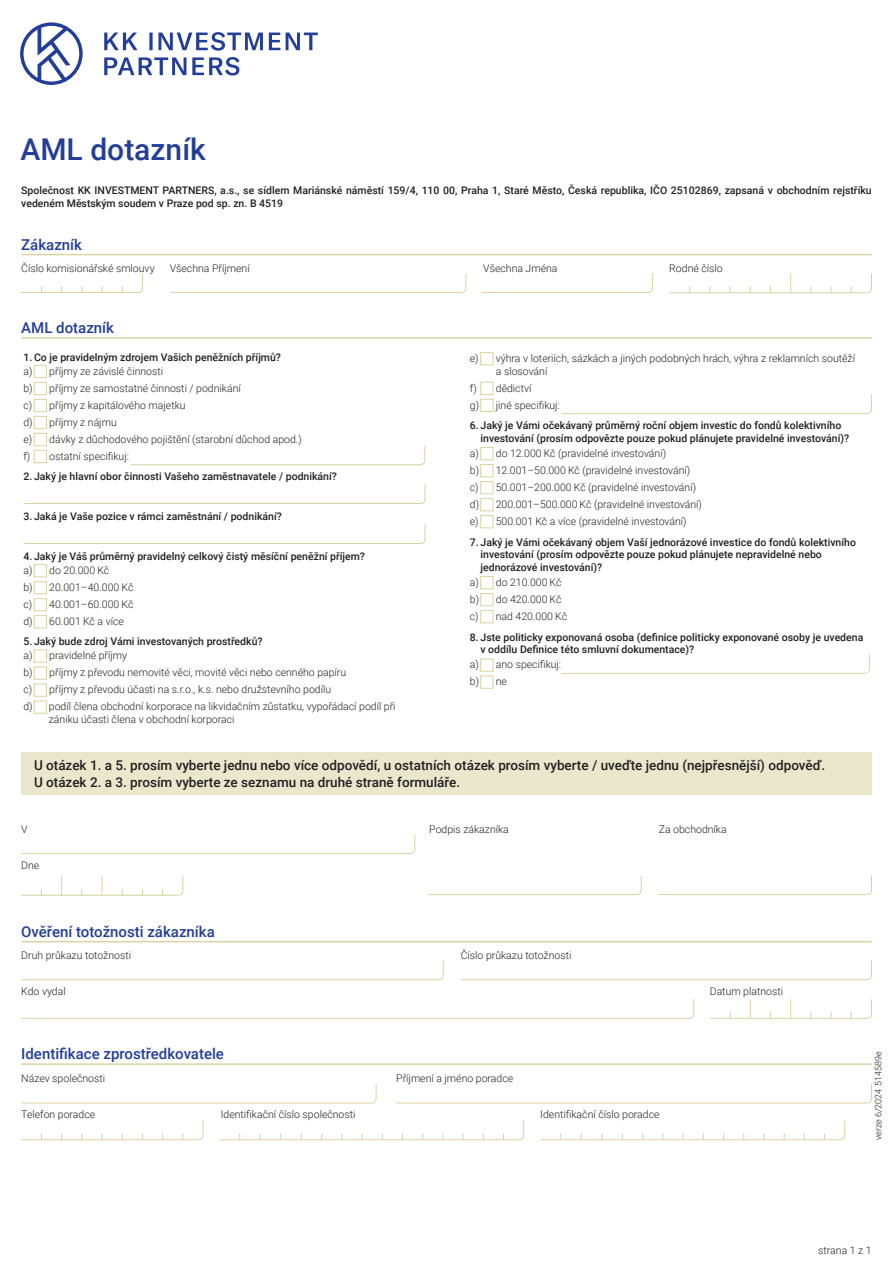
<style>
.page{position:relative;width:893px;height:1263px;background:#fff}
.page>*{position:absolute;margin:0;border:0;box-sizing:border-box;transform-origin:0 0}
.Nazev{font:500 30px "Roboto";color:#233e98}
.Sekce{font:500 15px "Roboto";color:#233e98}
.ZakladniText{font:500 13.5px "Roboto";color:#231f20}
.ZakladniText-2{font:300 10.5px/12.6px "Roboto";color:#231f20}
.ZakladniText-3{font:500 10.5px/12.6px "Roboto";color:#231f20}
.t1{font:300 9px "Roboto";color:#231f20}
</style>
<div class="page">
<hr style="left:21px;top:254px;width:851px;height:1px;background:#d9d3a3">
<svg style="left:170px;top:273px;width:296px;height:20px"></svg>
<svg style="left:481px;top:273px;width:172px;height:20px"></svg>
<svg style="left:669px;top:273px;width:203px;height:20px"></svg>
<svg style="left:21px;top:273px;width:122px;height:20px"></svg>
<hr style="left:21px;top:941px;width:851px;height:1px;background:#d9d3a3">
<svg style="left:21px;top:960px;width:423px;height:20px"></svg>
<svg style="left:461px;top:960px;width:411px;height:20px"></svg>
<svg style="left:21px;top:999px;width:673px;height:20px"></svg>
<svg style="left:710px;top:999px;width:162px;height:20px"></svg>
<hr style="left:21px;top:1063px;width:851px;height:2px;background:#d9d3a3">
<svg style="left:21px;top:1120px;width:182px;height:20px"></svg>
<svg style="left:21px;top:1084px;width:356px;height:19px"></svg>
<svg style="left:396px;top:1083px;width:476px;height:20px"></svg>
<svg style="left:219px;top:1120px;width:305px;height:20px"></svg>
<svg style="left:540px;top:1120px;width:305px;height:20px"></svg>
<svg style="left:21px;top:834px;width:394px;height:20px"></svg>
<svg style="left:21px;top:876px;width:162px;height:20px"></svg>
<svg style="left:428px;top:875px;width:214px;height:20px"></svg>
<svg style="left:658px;top:875px;width:214px;height:20px"></svg>
<div style="left:21px;top:752px;width:851px;height:43px;background:#eae7cd"></div>
<hr style="left:21px;top:337px;width:851px;height:2px;background:#d9d3a3">
<svg style="left:33px;top:364px;width:389px;height:265px"></svg>
<div style="left:34px;top:365px;width:13px;height:13px;border:1px solid #d9d3a3"></div>
<div style="left:34px;top:382px;width:13px;height:13px;border:1px solid #d9d3a3"></div>
<div style="left:34px;top:399px;width:13px;height:13px;border:1px solid #d9d3a3"></div>
<div style="left:34px;top:416px;width:13px;height:13px;border:1px solid #d9d3a3"></div>
<div style="left:34px;top:433px;width:13px;height:13px;border:1px solid #d9d3a3"></div>
<div style="left:34px;top:450px;width:13px;height:13px;border:1px solid #d9d3a3"></div>
<svg style="left:23px;top:484px;width:402px;height:20px"></svg>
<svg style="left:23px;top:524px;width:402px;height:20px"></svg>
<div style="left:34px;top:564px;width:13px;height:13px;border:1px solid #d9d3a3"></div>
<div style="left:34px;top:581px;width:13px;height:13px;border:1px solid #d9d3a3"></div>
<div style="left:34px;top:598px;width:13px;height:13px;border:1px solid #d9d3a3"></div>
<div style="left:34px;top:615px;width:13px;height:13px;border:1px solid #d9d3a3"></div>
<div style="left:34px;top:650px;width:13px;height:12px;border:1px solid #d9d3a3"></div>
<div style="left:34px;top:667px;width:13px;height:12px;border:1px solid #d9d3a3"></div>
<div style="left:34px;top:684px;width:13px;height:12px;border:1px solid #d9d3a3"></div>
<div style="left:34px;top:701px;width:13px;height:12px;border:1px solid #d9d3a3"></div>
<div style="left:480px;top:352px;width:13px;height:13px;border:1px solid #d9d3a3"></div>
<div style="left:480px;top:382px;width:13px;height:13px;border:1px solid #d9d3a3"></div>
<div style="left:480px;top:399px;width:13px;height:13px;border:1px solid #d9d3a3"></div>
<div style="left:480px;top:447px;width:13px;height:13px;border:1px solid #d9d3a3"></div>
<div style="left:480px;top:464px;width:13px;height:13px;border:1px solid #d9d3a3"></div>
<div style="left:480px;top:481px;width:13px;height:13px;border:1px solid #d9d3a3"></div>
<div style="left:480px;top:498px;width:13px;height:13px;border:1px solid #d9d3a3"></div>
<div style="left:480px;top:515px;width:13px;height:13px;border:1px solid #d9d3a3"></div>
<div style="left:480px;top:576px;width:13px;height:13px;border:1px solid #d9d3a3"></div>
<div style="left:480px;top:593px;width:13px;height:13px;border:1px solid #d9d3a3"></div>
<div style="left:480px;top:610px;width:13px;height:13px;border:1px solid #d9d3a3"></div>
<div style="left:480px;top:659px;width:13px;height:12px;border:1px solid #d9d3a3"></div>
<div style="left:480px;top:676px;width:13px;height:12px;border:1px solid #d9d3a3"></div>
<svg style="left:131px;top:445px;width:294px;height:20px"></svg>
<svg style="left:561px;top:654px;width:309px;height:20px"></svg>
<svg style="left:561px;top:394px;width:311px;height:20px"></svg>
<svg style="left:20px;top:22px;width:298px;height:63px"></svg>
<p class="Nazev" style="left:20px;top:128px;width:187px">AML dotazník</p>
<p class="ZakladniText-3" style="left:21px;top:184px;width:852px">Společnost KK INVESTMENT PARTNERS, a.s., se sídlem Mariánské náměstí 159/4, 110 00, Praha 1, Staré Město, Česká republika, IČO 25102869, zapsaná v obchodním rejstříku vedeném Městským soudem v Praze pod sp. zn. B 4519</p>
<p class="Sekce" style="left:21px;top:234px;width:62px">Zákazník</p>
<p class="ZakladniText-2" style="left:21px;top:262px;width:135px">Číslo komisionářské smlouvy</p>
<p class="ZakladniText-2" style="left:170px;top:262px;width:81px">Všechna Příjmení</p>
<p class="ZakladniText-2" style="left:483px;top:262px;width:76px">Všechna Jména</p>
<p class="ZakladniText-2" style="left:669px;top:262px;width:55px">Rodné číslo</p>
<p class="Sekce" style="left:21px;top:317px;width:94px">AML dotazník</p>
<p class="ZakladniText-3" style="left:23px;top:351px;width:259px">1. Co je pravidelným zdrojem Vašich peněžních příjmů?</p>
<p class="ZakladniText-2" style="left:23px;top:364px;width:141px">a) příjmy ze závislé činnosti</p>
<p class="ZakladniText-2" style="left:23px;top:382px;width:219px">b) příjmy ze samostatné činnosti / podnikání</p>
<p class="ZakladniText-2" style="left:23px;top:399px;width:164px">c) příjmy z kapitálového majetku</p>
<p class="ZakladniText-2" style="left:23px;top:416px;width:95px">d) příjmy z nájmu</p>
<p class="ZakladniText-2" style="left:23px;top:432px;width:280px">e) dávky z důchodového pojištění (starobní důchod apod.)</p>
<p class="ZakladniText-2" style="left:23px;top:450px;width:107px">f) ostatní specifikuj:</p>
<p class="ZakladniText-3" style="left:23px;top:470px;width:315px">2. Jaký je hlavní obor činnosti Vašeho zaměstnavatele / podnikání?</p>
<p class="ZakladniText-3" style="left:23px;top:510px;width:260px">3. Jaká je Vaše pozice v rámci zaměstnání / podnikání?</p>
<p class="ZakladniText-3" style="left:23px;top:550px;width:343px">4. Jaký je Váš průměrný pravidelný celkový čistý měsíční peněžní příjem?</p>
<p class="ZakladniText-2" style="left:23px;top:564px;width:87px">a) do 20.000 Kč</p>
<p class="ZakladniText-2" style="left:23px;top:581px;width:112px">b) 20.001–40.000 Kč</p>
<p class="ZakladniText-2" style="left:23px;top:598px;width:112px">c) 40.001–60.000 Kč</p>
<p class="ZakladniText-2" style="left:23px;top:615px;width:102px">d) 60.001 Kč a více</p>
<p class="ZakladniText-3" style="left:23px;top:635px;width:241px">5. Jaký bude zdroj Vámi investovaných prostředků?</p>
<p class="ZakladniText-2" style="left:23px;top:649px;width:105px">a) pravidelné příjmy</p>
<p class="ZakladniText-2" style="left:23px;top:666px;width:324px">b) příjmy z převodu nemovité věci, movité věci nebo cenného papíru</p>
<p class="ZakladniText-2" style="left:23px;top:683px;width:309px">c) příjmy z převodu účasti na s.r.o., k.s. nebo družstevního podílu</p>
<p class="ZakladniText-2" style="left:49px;top:700px;width:348px;text-indent:-25px">d) podíl člena obchodní korporace na likvidačním zůstatku, vypořádací podíl při zániku účasti člena v obchodní korporaci</p>
<p class="ZakladniText-2" style="left:496px;top:352px;width:361px;text-indent:-26px">e) výhra v loteriích, sázkách a jiných podobných hrách, výhra z reklamních soutěží a slosování</p>
<p class="ZakladniText-2" style="left:470px;top:382px;width:63px">f) dědictví</p>
<p class="ZakladniText-2" style="left:470px;top:398px;width:91px">g) jiné specifikuj:</p>
<p class="ZakladniText-3" style="left:480px;top:419px;width:370px;text-indent:-11px">6. Jaký je Vámi očekávaný průměrný roční objem investic do fondů kolektivního investování (prosím odpovězte pouze pokud plánujete pravidelné investování)?</p>
<p class="ZakladniText-2" style="left:470px;top:447px;width:198px">a) do 12.000 Kč (pravidelné investování)</p>
<p class="ZakladniText-2" style="left:470px;top:464px;width:222px">b) 12.001–50.000 Kč (pravidelné investování)</p>
<p class="ZakladniText-2" style="left:470px;top:481px;width:228px">c) 50.001–200.000 Kč (pravidelné investování)</p>
<p class="ZakladniText-2" style="left:470px;top:498px;width:234px">d) 200.001–500.000 Kč (pravidelné investování)</p>
<p class="ZakladniText-2" style="left:470px;top:515px;width:218px">e) 500.001 Kč a více (pravidelné investování)</p>
<p class="ZakladniText-3" style="left:480px;top:536px;width:377px;text-indent:-11px">7. Jaký je Vámi očekávaný objem Vaší jednorázové investice do fondů kolektivního investování (prosím odpovězte pouze pokud plánujete nepravidelné nebo jednorázové investování)?</p>
<p class="ZakladniText-2" style="left:470px;top:576px;width:93px">a) do 210.000 Kč</p>
<p class="ZakladniText-2" style="left:470px;top:593px;width:93px">b) do 420.000 Kč</p>
<p class="ZakladniText-2" style="left:470px;top:610px;width:99px">c) nad 420.000 Kč</p>
<p class="ZakladniText-3" style="left:480px;top:631px;width:384px;text-indent:-11px">8. Jste politicky exponovaná osoba (definice politicky exponované osoby je uvedena v oddílu Definice této smluvní dokumentace)?</p>
<p class="ZakladniText-2" style="left:470px;top:658px;width:93px">a) ano specifikuj:</p>
<p class="ZakladniText-2" style="left:470px;top:675px;width:39px">b) ne</p>
<p class="ZakladniText" style="left:34px;top:758px;width:793px">U otázek 1. a 5. prosím vyberte jednu nebo více odpovědí, u ostatních otázek prosím vyberte / uveďte jednu (nejpřesnější) odpověď.</p>
<p class="ZakladniText" style="left:34px;top:774px;width:428px">U otázek 2. a 3. prosím vyberte ze seznamu na druhé straně formuláře.</p>
<p class="ZakladniText-2" style="left:21px;top:823px;width:8px">V</p>
<p class="ZakladniText-2" style="left:429px;top:823px;width:81px">Podpis zákazníka</p>
<p class="ZakladniText-2" style="left:659px;top:823px;width:69px">Za obchodníka</p>
<p class="ZakladniText-2" style="left:21px;top:858px;width:20px">Dne</p>
<p class="Sekce" style="left:21px;top:923px;width:195px">Ověření totožnosti zákazníka</p>
<p class="ZakladniText-2" style="left:21px;top:949px;width:111px">Druh průkazu totožnosti</p>
<p class="ZakladniText-2" style="left:461px;top:949px;width:112px">Číslo průkazu totožnosti</p>
<p class="ZakladniText-2" style="left:21px;top:985px;width:46px">Kdo vydal</p>
<p class="ZakladniText-2" style="left:710px;top:985px;width:75px">Datum platnosti</p>
<p class="Sekce" style="left:21px;top:1045px;width:204px">Identifikace zprostředkovatele</p>
<p class="ZakladniText-2" style="left:21px;top:1071px;width:85px">Název společnosti</p>
<p class="ZakladniText-2" style="left:396px;top:1071px;width:118px">Příjmení a jméno poradce</p>
<p class="ZakladniText-2" style="left:21px;top:1107px;width:75px">Telefon poradce</p>
<p class="ZakladniText-2" style="left:221px;top:1107px;width:136px">Identifikační číslo společnosti</p>
<p class="ZakladniText-2" style="left:540px;top:1107px;width:121px">Identifikační číslo poradce</p>
<p class="t1" style="left:872px;top:1140px;width:90px;rotate:-90deg">verze 6/2024 514589e</p>
<p class="ZakladniText-2" style="left:818px;top:1244px;width:55px">strana 1 z 1</p>
</div>
